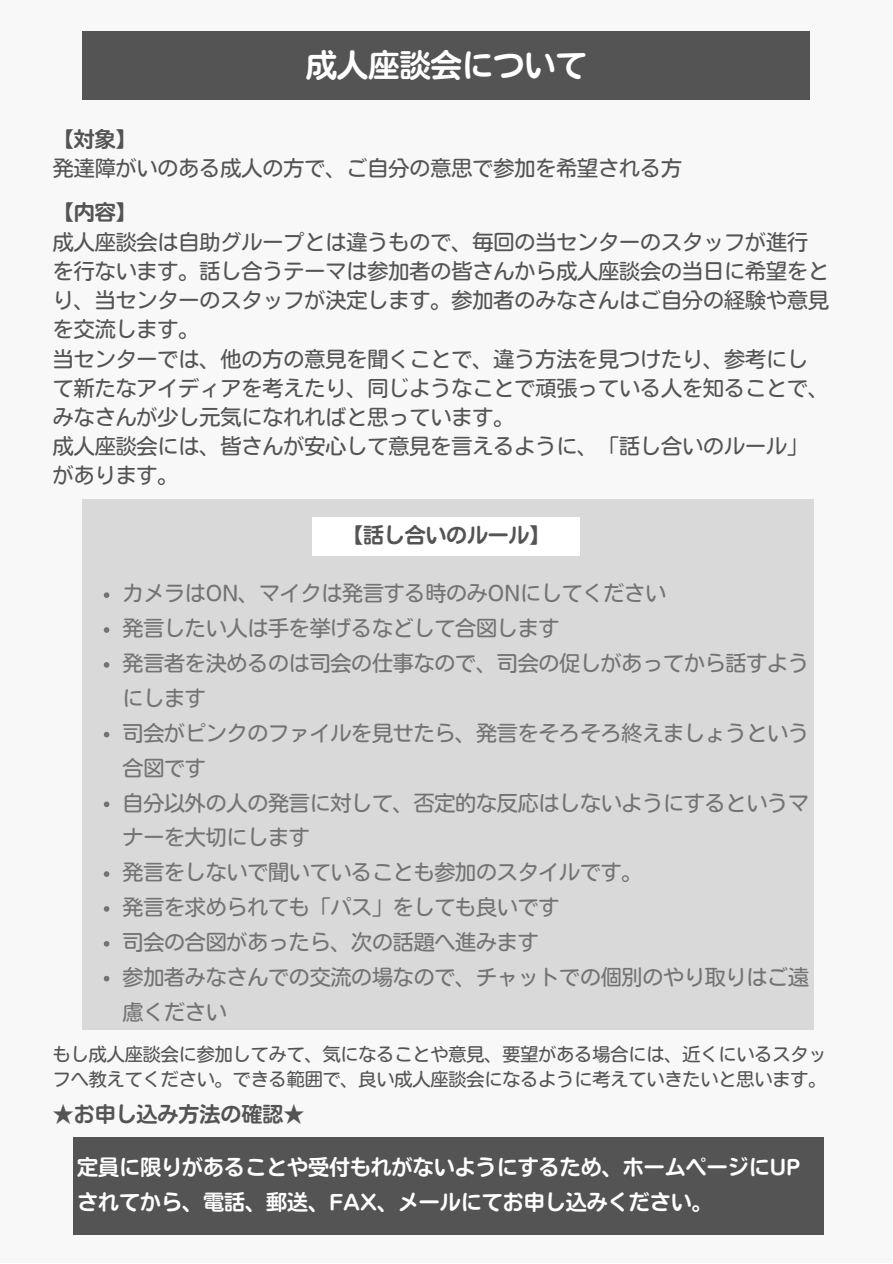
<style>
.page{position:relative;width:893px;height:1264px;background:#fff}
.page>*{position:absolute;margin:0;border:0;box-sizing:border-box;transform-origin:0 0}
.t1{font:31.5px "Nud Motoya Maru Std W5";letter-spacing:-.01em;color:#fff}
.t2{font:21px "Nud Motoya Maru Std W3";color:#545454}
.t3{font:21px/34.8px "Nud Motoya Maru Std W3";letter-spacing:-.01em;color:#737373}
.t4{font:21px/34.8px "Nud Motoya Maru Std W5";color:#fff}
.t5{font:21px "Nud Motoya Maru Std W5";color:#545454}
.t6{font:18px/24.8px "Nud Motoya Maru Std W3";color:#545454}
</style>
<div class="page">
<div style="left:0;top:0;width:892px;height:1262px;background:#f8f8f8"></div>
<div style="left:82px;top:32px;width:728px;height:68px;background:#545454"></div>
<div style="left:82px;top:499px;width:731px;height:531px;background:#d9d9d9"></div>
<svg style="left:104px;top:592px;width:5px;height:6px"></svg>
<svg style="left:104px;top:627px;width:5px;height:6px"></svg>
<svg style="left:104px;top:662px;width:5px;height:5px"></svg>
<svg style="left:104px;top:731px;width:5px;height:6px"></svg>
<svg style="left:104px;top:801px;width:5px;height:6px"></svg>
<svg style="left:104px;top:871px;width:5px;height:5px"></svg>
<svg style="left:104px;top:906px;width:5px;height:5px"></svg>
<svg style="left:104px;top:941px;width:5px;height:5px"></svg>
<svg style="left:104px;top:975px;width:5px;height:6px"></svg>
<div style="left:312px;top:517px;width:268px;height:39px;background:#fff"></div>
<div style="left:73px;top:1136px;width:750px;height:98px;background:#545454"></div>
<p class="t1" style="left:306px;top:49px;width:282px">成人座談会について</p>
<p class="t5" style="left:53px;top:129px;width:85px">【対象】</p>
<p class="t2" style="left:53px;top:158px;width:630px">発達障がいのある成人の方で、ご自分の意思で参加を希望される方</p>
<p class="t5" style="left:53px;top:202px;width:85px">【内容】</p>
<p class="t2" style="left:53px;top:231px;width:756px">成人座談会は自助グループとは違うもので、毎回の当センターのスタッフが進行</p>
<p class="t2" style="left:53px;top:260px;width:777px">を行ないます。話し合うテーマは参加者の皆さんから成人座談会の当日に希望をと</p>
<p class="t2" style="left:53px;top:289px;width:777px">り、当センターのスタッフが決定します。参加者のみなさんはご自分の経験や意見</p>
<p class="t2" style="left:53px;top:319px;width:148px">を交流します。</p>
<p class="t2" style="left:53px;top:348px;width:756px">当センターでは、他の方の意見を聞くことで、違う方法を見つけたり、参考にし</p>
<p class="t2" style="left:53px;top:377px;width:777px">て新たなアイディアを考えたり、同じようなことで頑張っている人を知ることで、</p>
<p class="t2" style="left:53px;top:406px;width:463px">みなさんが少し元気になれればと思っています。</p>
<p class="t2" style="left:53px;top:436px;width:756px">成人座談会には、皆さんが安心して意見を言えるように、「話し合いのルール」</p>
<p class="t2" style="left:53px;top:465px;width:127px">があります。</p>
<p class="t5" style="left:342px;top:525px;width:210px">【話し合いのルール】</p>
<p class="t3" style="left:123px;top:576px;width:545px">カメラはON、マイクは発言する時のみONにしてください</p>
<p class="t3" style="left:123px;top:611px;width:438px">発言したい人は手を挙げるなどして合図します</p>
<p class="t3" style="left:123px;top:645px;width:687px">発言者を決めるのは司会の仕事なので、司会の促しがあってから話すようにします</p>
<p class="t3" style="left:123px;top:715px;width:687px">司会がピンクのファイルを見せたら、発言をそろそろ終えましょうという合図です</p>
<p class="t3" style="left:123px;top:785px;width:687px">自分以外の人の発言に対して、否定的な反応はしないようにするというマナーを大切にします</p>
<p class="t3" style="left:123px;top:854px;width:521px">発言をしないで聞いていることも参加のスタイルです。</p>
<p class="t3" style="left:123px;top:889px;width:438px">発言を求められても「パス」をしても良いです</p>
<p class="t3" style="left:123px;top:924px;width:417px">司会の合図があったら、次の話題へ進みます</p>
<p class="t3" style="left:123px;top:959px;width:687px">参加者みなさんでの交流の場なので、チャットでの個別のやり取りはご遠慮ください</p>
<p class="t6" style="left:53px;top:1041px;width:775px">もし成人座談会に参加してみて、気になることや意見、要望がある場合には、近くにいるスタッフへ教えてください。できる範囲で、良い成人座談会になるように考えていきたいと思います。</p>
<p class="t5" style="left:53px;top:1103px;width:253px">★お申し込み方法の確認★</p>
<p class="t4" style="left:77px;top:1149px;width:724px">定員に限りがあることや受付もれがないようにするため、ホームページにUPされてから、電話、郵送、FAX、メールにてお申し込みください。</p>
</div>
